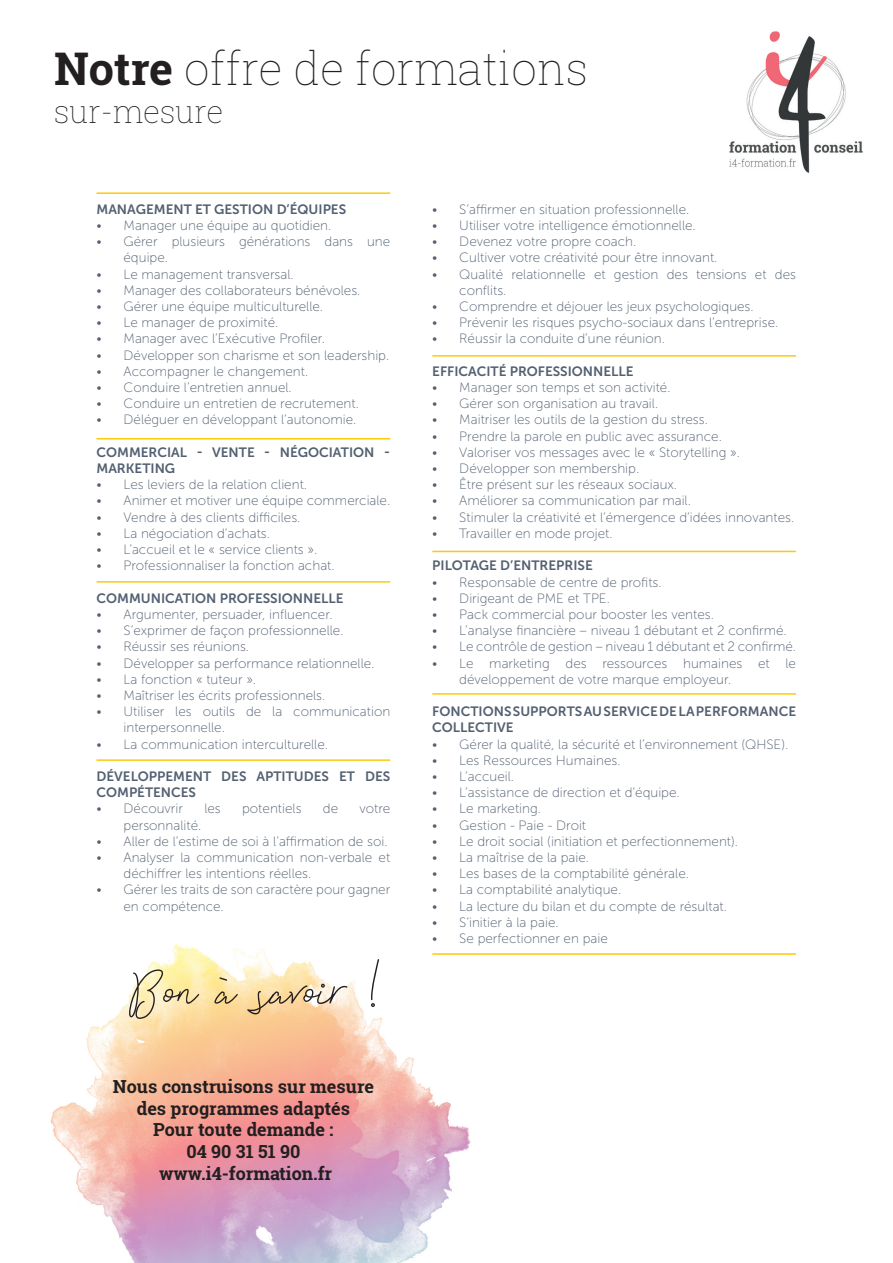
<style>
.page{position:relative;width:893px;height:1263px;background:#fff}
.page>*{position:absolute;margin:0;border:0;box-sizing:border-box;transform-origin:0 0}
.paragraphe{font:69px "Signatura Monoline Script";color:#231f20}
.paragraphe-2{font:100 45px "Roboto Slab";color:#231f20}
.paragraphe-3{font:100 31.5px "Roboto Slab";color:#231f20}
.t1{font:700 18px "Roboto Slab";color:#231f20}
.t2{font:13.5px/16.2px "Museo Sans 100";color:#536071}
.paragraphe-4{font:13.5px/16.2px "Museo Sans 700";color:#536071}
.s1{font-weight:700}
</style>
<div class="page">
<img style="left:50px;top:944px;width:421px;height:319px">
<hr style="left:97px;top:192px;width:293px;height:2px;background:#feca0a">
<hr style="left:97px;top:438px;width:293px;height:1px;background:#feca0a">
<hr style="left:97px;top:581px;width:293px;height:2px;background:#feca0a">
<hr style="left:97px;top:759px;width:293px;height:2px;background:#feca0a">
<hr style="left:432px;top:355px;width:364px;height:2px;background:#feca0a">
<hr style="left:432px;top:551px;width:364px;height:1px;background:#feca0a">
<hr style="left:432px;top:693px;width:364px;height:2px;background:#feca0a">
<hr style="left:432px;top:953px;width:364px;height:2px;background:#feca0a">
<img style="left:729px;top:31px;width:134px;height:142px">
<p class="paragraphe-2" style="left:54px;top:38px;width:536px"><span class="s1">Notre</span> offre de formations</p>
<p class="paragraphe-3" style="left:54px;top:90px;width:171px">sur-mesure</p>
<p class="paragraphe-4" style="left:97px;top:201px;width:251px">MANAGEMENT ET GESTION D’ÉQUIPES</p>
<p class="t2" style="left:97px;top:217px;width:236px">• Manager une équipe au quotidien.</p>
<p class="t2" style="left:124px;top:234px;width:268px;text-indent:-27px">• Gérer plusieurs générations dans une équipe.</p>
<p class="t2" style="left:97px;top:266px;width:199px">• Le management transversal.</p>
<p class="t2" style="left:97px;top:282px;width:265px">• Manager des collaborateurs bénévoles.</p>
<p class="t2" style="left:97px;top:298px;width:228px">• Gérer une équipe multiculturelle.</p>
<p class="t2" style="left:97px;top:315px;width:183px">• Le manager de proximité.</p>
<p class="t2" style="left:97px;top:331px;width:230px">• Manager avec l’Exécutive Profiler.</p>
<p class="t2" style="left:97px;top:347px;width:294px">• Développer son charisme et son leadership.</p>
<p class="t2" style="left:97px;top:363px;width:213px">• Accompagner le changement.</p>
<p class="t2" style="left:97px;top:379px;width:197px">• Conduire l’entretien annuel.</p>
<p class="t2" style="left:97px;top:396px;width:264px">• Conduire un entretien de recrutement.</p>
<p class="t2" style="left:97px;top:412px;width:261px">• Déléguer en développant l’autonomie.</p>
<p class="paragraphe-4" style="left:97px;top:444px;width:295px">COMMERCIAL - VENTE - NÉGOCIATION -<br>MARKETING</p>
<p class="t2" style="left:97px;top:477px;width:212px">• Les leviers de la relation client.</p>
<p class="t2" style="left:97px;top:493px;width:295px">• Animer et motiver une équipe commerciale.</p>
<p class="t2" style="left:97px;top:509px;width:205px">• Vendre à des clients difficiles.</p>
<p class="t2" style="left:97px;top:525px;width:175px">• La négociation d’achats.</p>
<p class="t2" style="left:97px;top:541px;width:222px">• L’accueil et le « service clients ».</p>
<p class="t2" style="left:97px;top:558px;width:240px">• Professionnaliser la fonction achat.</p>
<p class="paragraphe-4" style="left:97px;top:590px;width:249px">COMMUNICATION PROFESSIONNELLE</p>
<p class="t2" style="left:97px;top:606px;width:238px">• Argumenter, persuader, influencer.</p>
<p class="t2" style="left:97px;top:622px;width:249px">• S’exprimer de façon professionnelle.</p>
<p class="t2" style="left:97px;top:639px;width:154px">• Réussir ses réunions.</p>
<p class="t2" style="left:97px;top:655px;width:279px">• Développer sa performance relationnelle.</p>
<p class="t2" style="left:97px;top:671px;width:161px">• La fonction « tuteur ».</p>
<p class="t2" style="left:97px;top:687px;width:230px">• Maîtriser les écrits professionnels.</p>
<p class="t2" style="left:124px;top:703px;width:268px;text-indent:-27px">• Utiliser les outils de la communication interpersonnelle.</p>
<p class="t2" style="left:97px;top:736px;width:233px">• La communication interculturelle.</p>
<p class="paragraphe-4" style="left:97px;top:768px;width:295px">DÉVELOPPEMENT DES APTITUDES ET DES<br>COMPÉTENCES</p>
<p class="t2" style="left:97px;top:801px;width:88px">• Découvrir</p>
<p class="t2" style="left:204px;top:801px;width:18px">les</p>
<p class="t2" style="left:242px;top:801px;width:61px">potentiels</p>
<p class="t2" style="left:323px;top:801px;width:17px">de</p>
<p class="t2" style="left:359px;top:801px;width:32px">votre</p>
<p class="t2" style="left:124px;top:817px;width:79px">personnalité.</p>
<p class="t2" style="left:97px;top:833px;width:293px">• Aller de l’estime de soi à l’affirmation de soi.</p>
<p class="t2" style="left:124px;top:849px;width:268px;text-indent:-27px">• Analyser la communication non-verbale et déchiffrer les intentions réelles.</p>
<p class="t2" style="left:124px;top:882px;width:268px;text-indent:-27px">• Gérer les traits de son caractère pour gagner en compétence.</p>
<p class="paragraphe" style="left:129px;top:948px;width:254px">Bon à savoir !</p>
<p class="t1" style="left:113px;top:1074px;width:263px">Nous construisons sur mesure</p>
<p class="t1" style="left:137px;top:1096px;width:215px">des programmes adaptés</p>
<p class="t1" style="left:153px;top:1117px;width:182px">Pour toute demande :</p>
<p class="t1" style="left:186px;top:1139px;width:115px">04 90 31 51 90</p>
<p class="t1" style="left:159px;top:1161px;width:175px">www.i4-formation.fr</p>
<p class="t2" style="left:432px;top:201px;width:259px">• S’affirmer en situation professionnelle.</p>
<p class="t2" style="left:432px;top:217px;width:265px">• Utiliser votre intelligence émotionnelle.</p>
<p class="t2" style="left:432px;top:234px;width:205px">• Devenez votre propre coach.</p>
<p class="t2" style="left:432px;top:250px;width:287px">• Cultiver votre créativité pour être innovant.</p>
<p class="t2" style="left:459px;top:266px;width:338px;text-indent:-27px">• Qualité relationnelle et gestion des tensions et des conflits.</p>
<p class="t2" style="left:432px;top:298px;width:323px">• Comprendre et déjouer les jeux psychologiques.</p>
<p class="t2" style="left:432px;top:315px;width:347px">• Prévenir les risques psycho-sociaux dans l’entreprise.</p>
<p class="t2" style="left:432px;top:331px;width:234px">• Réussir la conduite d’une réunion.</p>
<p class="paragraphe-4" style="left:432px;top:363px;width:203px">EFFICACITÉ PROFESSIONNELLE</p>
<p class="t2" style="left:432px;top:379px;width:240px">• Manager son temps et son activité.</p>
<p class="t2" style="left:432px;top:396px;width:227px">• Gérer son organisation au travail.</p>
<p class="t2" style="left:432px;top:412px;width:277px">• Maitriser les outils de la gestion du stress.</p>
<p class="t2" style="left:432px;top:428px;width:291px">• Prendre la parole en public avec assurance.</p>
<p class="t2" style="left:432px;top:444px;width:309px">• Valoriser vos messages avec le « Storytelling ».</p>
<p class="t2" style="left:432px;top:460px;width:208px">• Développer son membership.</p>
<p class="t2" style="left:432px;top:477px;width:246px">• Être présent sur les réseaux sociaux.</p>
<p class="t2" style="left:432px;top:493px;width:260px">• Améliorer sa communication par mail.</p>
<p class="t2" style="left:432px;top:509px;width:363px">• Stimuler la créativité et l’émergence d’idées innovantes.</p>
<p class="t2" style="left:432px;top:525px;width:182px">• Travailler en mode projet.</p>
<p class="paragraphe-4" style="left:432px;top:557px;width:162px">PILOTAGE D’ENTREPRISE</p>
<p class="t2" style="left:432px;top:574px;width:231px">• Responsable de centre de profits.</p>
<p class="t2" style="left:432px;top:590px;width:179px">• Dirigeant de PME et TPE.</p>
<p class="t2" style="left:432px;top:606px;width:283px">• Pack commercial pour booster les ventes.</p>
<p class="t2" style="left:432px;top:622px;width:356px">• L’analyse financière – niveau 1 débutant et 2 confirmé.</p>
<p class="t2" style="left:432px;top:639px;width:365px">• Le contrôle de gestion – niveau 1 débutant et 2 confirmé.</p>
<p class="t2" style="left:459px;top:655px;width:338px;text-indent:-27px">• Le marketing des ressources humaines et le développement de votre marque employeur.</p>
<p class="paragraphe-4" style="left:432px;top:703px;width:365px">FONCTIONS SUPPORTS AU SERVICE DE LA PERFORMANCE<br>COLLECTIVE</p>
<p class="t2" style="left:432px;top:736px;width:357px">• Gérer la qualité, la sécurité et l’environnement (QHSE).</p>
<p class="t2" style="left:432px;top:752px;width:190px">• Les Ressources Humaines.</p>
<p class="t2" style="left:432px;top:768px;width:83px">• L’accueil.</p>
<p class="t2" style="left:432px;top:784px;width:249px">• L’assistance de direction et d‘équipe.</p>
<p class="t2" style="left:432px;top:801px;width:110px">• Le marketing.</p>
<p class="t2" style="left:432px;top:817px;width:155px">• Gestion - Paie - Droit</p>
<p class="t2" style="left:432px;top:833px;width:307px">• Le droit social (initiation et perfectionnement).</p>
<p class="t2" style="left:432px;top:849px;width:158px">• La maîtrise de la paie.</p>
<p class="t2" style="left:432px;top:865px;width:258px">• Les bases de la comptabilité générale.</p>
<p class="t2" style="left:432px;top:882px;width:190px">• La comptabilité analytique.</p>
<p class="t2" style="left:432px;top:898px;width:296px">• La lecture du bilan et du compte de résultat.</p>
<p class="t2" style="left:432px;top:914px;width:128px">• S’initier à la paie.</p>
<p class="t2" style="left:432px;top:930px;width:177px">• Se perfectionner en paie</p>
</div>
